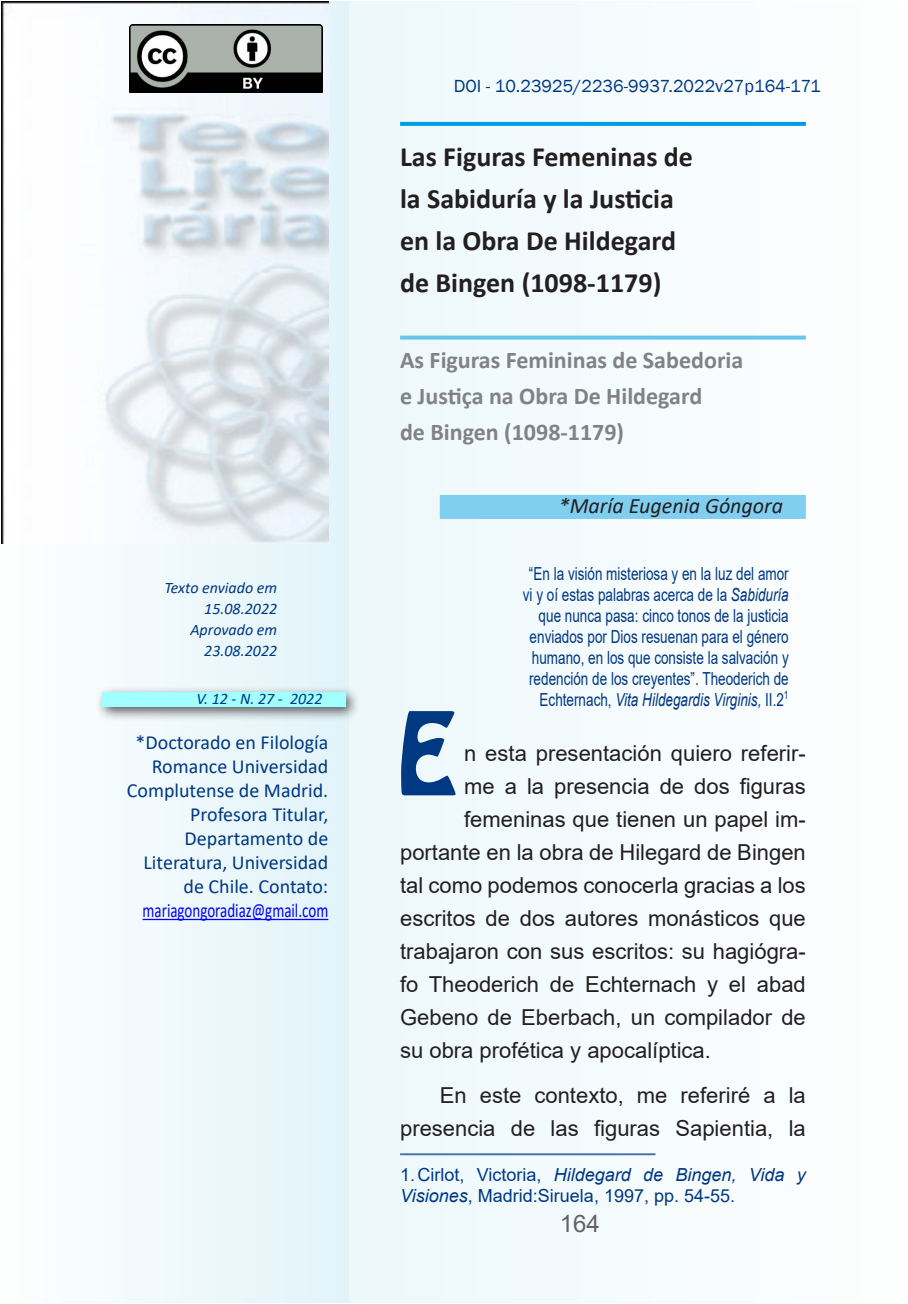
<style>
.page{position:relative;width:908px;height:1304px;background:#fff}
.page>*{position:absolute;margin:0;border:0;box-sizing:border-box;transform-origin:0 0}
.t1{font:101.2px "Hobo Std";color:#003882}
.t2{font:700 28px/42px "Calibri";color:#231f20}
.t3{font:700 24px/36px "Calibri";color:#808285}
.t4{font:24px "Arial";color:#616164}
.t5{font:22px/33px "Arial";color:#231f20;text-align:right}
.t6{font:italic 22px "Calibri";color:#231f20}
.t7{font:20px/24px "Calibri";color:#003882;text-align:right}
.t8{font:20px "Calibri";color:#00f;scale:.75 1}
.t9{font:18px/21px "Arial";color:#003882;text-align:right;scale:.75 1}
.t10{font:18px/21px "Arial";color:#003882}
.t11{font:18px "Franklin Gothic";color:#003882}
.t12{font:italic 16px/21px "Calibri";color:#003882;text-align:right}
.s1{font-style:inherit}
.s2{font-style:italic}
</style>
<div class="page">
<div style="left:1px;top:1px;width:905px;height:1302px;background:#f6fbfd"></div>
<div style="left:1px;top:1px;width:348px;height:1302px;background:linear-gradient(to right,#fefefe,#e1f3fa)"></div>
<img style="left:1px;top:1px;width:327px;height:542px">
<div style="left:95px;top:685px;width:265px;height:37px;background:#231f20;opacity:.75"></div>
<div style="left:102px;top:692px;width:243px;height:15px;background:#a2ffff"></div>
<hr style="left:142px;top:919px;width:186px;height:1px;background:#00f">
<svg style="left:400px;top:122px;width:405px;height:4px;background:#06a0e0"></svg>
<svg style="left:400px;top:336px;width:405px;height:4px;background:#74caee"></svg>
<div style="left:439px;top:495px;width:366px;height:24px;background:#80cef0"></div>
<hr style="left:400px;top:1153px;width:255px;height:2px;background:#4d74a8">
<img style="left:129px;top:25px;width:194px;height:68px">
<p class="t12" style="left:164px;top:576px;width:114px">Texto enviado em<br>15.08.2022<br>Aprovado em<br>23.08.2022</p>
<p class="t12" style="left:196px;top:688px;width:127px">V. 12 - N. 27 - 2022</p>
<p class="t7" style="left:127px;top:730px;width:203px">*Doctorado en Filología<br>Romance Universidad<br>Complutense de Madrid.<br>Profesora Titular,<br>Departamento de<br>Literatura, Universidad de Chile. Contato:</p>
<p class="t8" style="left:142px;top:897px;width:249px">mariagongoradiaz@gmail.com</p>
<p class="t11" style="left:453px;top:75px;width:368px">DOI - 10.23925/2236-99<span class="s1">3</span>7.2022v27p164-171</p>
<p class="t2" style="left:400px;top:135px;width:294px">Las Figuras Femeninas de la Sabiduría y la Justicia en la Obra De Hildegard de Bingen (1098-1179)</p>
<p class="t3" style="left:400px;top:342px;width:344px">As Figuras Femininas de Sabedoria e Justiça na Obra De Hildegard<br>de Bingen (1098-1179)</p>
<p class="t6" style="left:558px;top:491px;width:226px">*María Eugenia Góngora</p>
<p class="t9" style="left:522px;top:563px;width:356px">“En la visión misteriosa y en la luz del amor vi y oí estas palabras acerca de la <span class="s2">Sabiduría </span>que nunca pasa: cinco tonos de la justicia enviados por Dios resuenan para el género humano, en los que consiste la salvación y redención de los creyentes”. Theoderich de Echternach, <span class="s2">Vita Hildegardis Virginis,</span> II.2<sup>1</sup></p>
<h1 class="t1" style="left:396px;top:684px;width:62px">E</h1>
<p class="t5" style="left:464px;top:737px;width:343px">n esta presentación quiero referir-</p>
<p class="t5" style="left:464px;top:770px;width:343px">me a la presencia de dos figuras</p>
<p class="t5" style="left:464px;top:803px;width:343px">femeninas que tienen un papel im-</p>
<p class="t5" style="left:400px;top:836px;width:407px">portante en la obra de Hilegard de Bingen</p>
<p class="t5" style="left:400px;top:869px;width:407px">tal como podemos conocerla gracias a los</p>
<p class="t5" style="left:400px;top:902px;width:407px">escritos de dos autores monásticos que</p>
<p class="t5" style="left:400px;top:935px;width:407px">trabajaron con sus escritos: su hagiógra-</p>
<p class="t5" style="left:400px;top:968px;width:407px">fo Theoderich de Echternach y el abad</p>
<p class="t5" style="left:400px;top:1001px;width:407px">Gebeno de Eberbach, un compilador de</p>
<p class="t5" style="left:400px;top:1034px;width:312px">su obra profética y apocalíptica.</p>
<p class="t5" style="left:400px;top:1078px;width:407px">En este contexto, me referiré a la presencia de las figuras Sapientia, la</p>
<p class="t10" style="left:400px;top:1164px;width:407px">1.Cirlot, Victoria, <span class="s2">Hildegard de Bingen, Vida y<br>Visiones</span>, Madrid:Siruela, 1997, pp. 54-55.</p>
<p class="t4" style="left:559px;top:1206px;width:42px">164</p>
</div>
